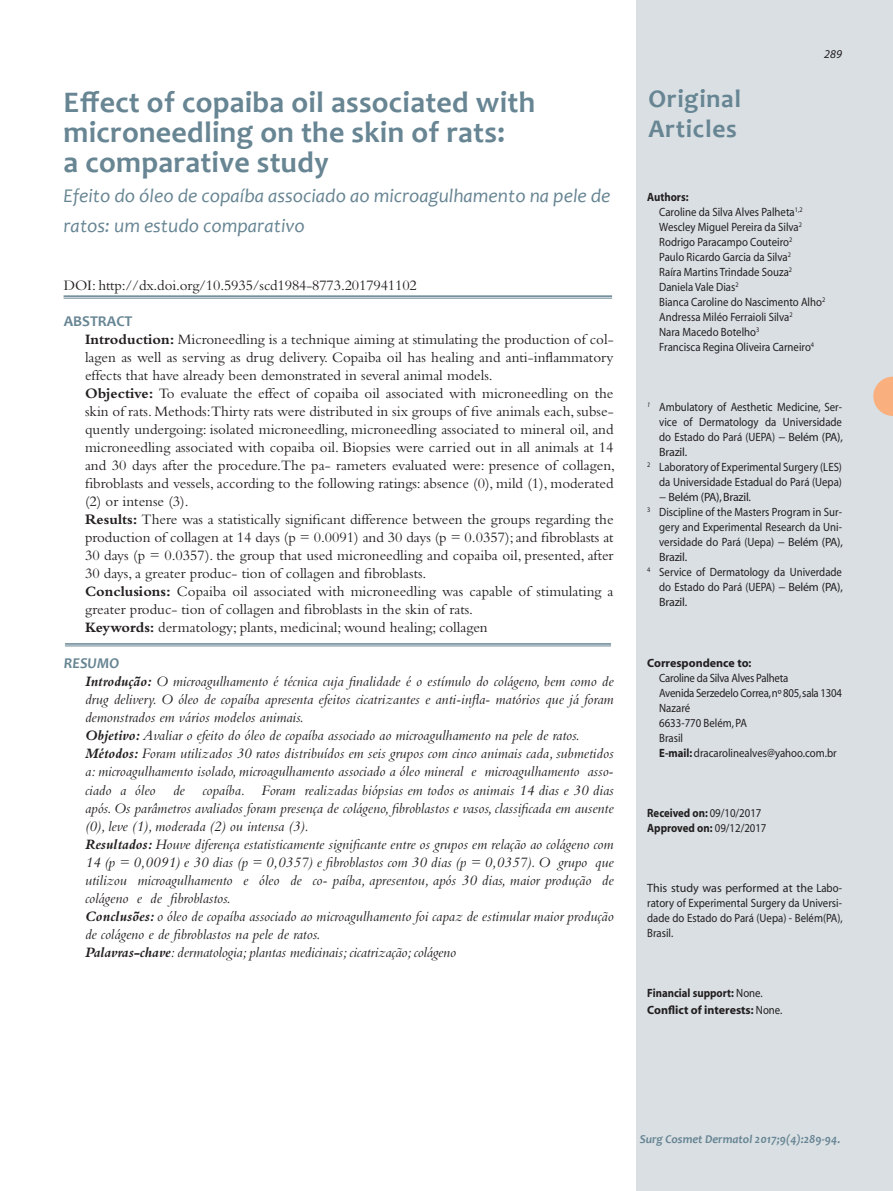
<style>
.page{position:relative;width:893px;height:1191px;background:#fff}
.page>*{position:absolute;margin:0;border:0;box-sizing:border-box;transform-origin:0 0}
.t1{font:700 30px "Candara";letter-spacing:.01em;color:#678593}
.t2{font:700 25.5px "Candara";letter-spacing:.03em;color:#678593}
.t3{font:italic 19.5px/30px "Candara";color:#678593}
.t4{font:15px/18px "Bembo";color:#231f20;text-align:justify}
.t5{font:italic 15px/18px "Bembo";color:#231f20;text-align:justify}
.t6{font:700 15px "Candara";color:#678593}
.t7{font:italic 700 15px "Candara";color:#678593}
.t8{font:12px/15px "Myriad";color:#231f20;text-align:justify;scale:.9 1}
.t9{font:12px/15px "Myriad";color:#231f20;text-align:justify}
.t10{font:700 12px "Myriad";color:#231f20;scale:.9 1}
.t11{font:12px "Myriad";letter-spacing:-.02em;color:#231f20;scale:.9 1}
.t12{font:700 12px "Myriad";color:#231f20}
.t13{font:italic 700 12px "Candara";color:#678593}
.t14{font:italic 12px "Myriad";color:#231f20}
.s1{font-weight:700}
.s2{font-weight:400}
</style>
<div class="page">
<div style="left:636px;top:0;width:257px;height:1191px;background:#d9dfe3"></div>
<svg style="left:873px;top:377px;width:20px;height:39px"></svg>
<hr style="left:64px;top:295px;width:548px;height:2px;background:#678593">
<hr style="left:64px;top:298px;width:548px;height:1px;background:#678593">
<hr style="left:65px;top:643px;width:546px;height:1px;background:#678593">
<hr style="left:65px;top:645px;width:546px;height:1px;background:#678593">
<p class="t1" style="left:64px;top:83px;width:473px">Effect of copaiba oil associated with</p>
<p class="t1" style="left:64px;top:113px;width:443px">microneedling on the skin of rats:</p>
<p class="t1" style="left:64px;top:143px;width:267px">a comparative study</p>
<p class="t3" style="left:64px;top:180px;width:548px">Efeito do óleo de copaíba associado ao microagulhamento na pele de ratos: um estudo comparativo</p>
<p class="t4" style="left:64px;top:276px;width:355px">DOI: http://dx.doi.org/10.5935/scd1984-8773.2017941102</p>
<p class="t6" style="left:64px;top:312px;width:70px">ABSTRACT</p>
<p class="t4" style="left:85px;top:330px;width:530px"><span class="s1">Introduction:</span> Microneedling is a technique aiming at stimulating the production of col&shy;lagen as well as serving as drug delivery. Copaiba oil has healing and anti-inflammatory effects that have already been demonstrated in several animal models.</p>
<p class="t4" style="left:85px;top:384px;width:532px"><span class="s1">Objective:</span> To evaluate the effect of copaiba oil associated with microneedling on the skin of rats. Methods:Thirty rats were distributed in six groups of five animals each, subse&shy;quently undergoing: isolated microneedling, microneedling associated to mineral oil, and microneedling associated with copaiba oil. Biopsies were carried out in all animals at 14 and 30 days after the procedure.The pa- rameters evaluated were: presence of collagen, fibroblasts and vessels, according to the following ratings: absence (0), mild (1), moderated (2) or intense (3).</p>
<p class="t4" style="left:85px;top:510px;width:530px"><span class="s1">Results:</span> There was a statistically significant difference between the groups regarding the production of collagen at 14 days (p = 0.0091) and 30 days (p = 0.0357); and fibroblasts at 30 days (p = 0.0357). the group that used microneedling and copaiba oil, presented, after 30 days, a greater produc- tion of collagen and fibroblasts.</p>
<p class="t4" style="left:85px;top:582px;width:530px"><span class="s1">Conclusions:</span> Copaiba oil associated with microneedling was capable of stimulating a greater produc- tion of collagen and fibroblasts in the skin of rats.</p>
<p class="t4" style="left:85px;top:618px;width:404px"><span class="s1">Keywords:</span> dermatology; plants, medicinal; wound healing; collagen</p>
<p class="t7" style="left:64px;top:654px;width:57px">RESUMO</p>
<p class="t5" style="left:85px;top:672px;width:530px"><span class="s1">Introdução:</span> O microagulhamento é técnica cuja finalidade é o estímulo do colágeno, bem como de drug delivery. O óleo de copaíba apresenta efeitos cicatrizantes e anti-infla- matórios que já foram demonstrados em vários modelos animais.</p>
<p class="t5" style="left:85px;top:726px;width:496px"><span class="s1">Objetivo:</span> Avaliar o efeito do óleo de copaíba associado ao microagulhamento na pele de ratos.</p>
<p class="t5" style="left:85px;top:744px;width:530px"><span class="s1">Métodos:</span> Foram utilizados 30 ratos distribuídos em seis grupos com cinco animais cada, submetidos a: microagulhamento isolado, microagulhamento associado a óleo mineral e microagulhamento asso&shy;ciado a óleo de copaíba. Foram realizadas biópsias em todos os animais 14 dias e 30 dias após. Os parâmetros avaliados foram presença de colágeno, fibroblastos e vasos, classificada em ausente (0), leve (1), moderada (2) ou intensa (3).</p>
<p class="t5" style="left:85px;top:834px;width:530px"><span class="s1">Resultados:</span> Houve diferença estatisticamente significante entre os grupos em relação ao colágeno com 14 (p = 0,0091) e 30 dias (p = 0,0357) e fibroblastos com 30 dias (p = 0,0357). O grupo que utilizou microagulhamento e óleo de co- paíba, apresentou, após 30 dias, maior produção de colágeno e de fibroblastos.</p>
<p class="t5" style="left:85px;top:906px;width:530px"><span class="s1">Conclusões:</span> o óleo de copaíba associado ao microagulhamento foi capaz de estimular maior produção de colágeno e de fibroblastos na pele de ratos.</p>
<p class="t5" style="left:85px;top:942px;width:373px"><span class="s1">Palavras-chave</span>: dermatologia; plantas medicinais; cicatrização; colágeno</p>
<p class="t2" style="left:648px;top:83px;width:94px">Original</p>
<p class="t2" style="left:648px;top:113px;width:90px">Articles</p>
<p class="t14" style="left:824px;top:48px;width:19px">289</p>
<p class="t10" style="left:647px;top:190px;width:47px">Authors:</p>
<p class="t8" style="left:659px;top:204px;width:161px">Caroline da Silva Alves Palheta<sup>1,2<br></sup>Wescley Miguel Pereira da Silva<sup>2</sup></p>
<p class="t8" style="left:659px;top:234px;width:149px">Rodrigo Paracampo Couteiro<sup>2</sup></p>
<p class="t8" style="left:659px;top:249px;width:148px">Paulo Ricardo Garcia da Silva<sup>2</sup></p>
<p class="t8" style="left:659px;top:264px;width:149px">Raíra Martins Trindade Souza<sup>2</sup></p>
<p class="t8" style="left:659px;top:279px;width:90px">Daniela Vale Dias<sup>2</sup></p>
<p class="t8" style="left:659px;top:294px;width:186px">Bianca Caroline do Nascimento Alho<sup>2</sup></p>
<p class="t8" style="left:659px;top:309px;width:150px">Andressa Miléo Ferraioli Silva<sup>2</sup></p>
<p class="t8" style="left:659px;top:324px;width:113px">Nara Macedo Botelho<sup>3</sup></p>
<p class="t8" style="left:659px;top:339px;width:174px">Francisca Regina Oliveira Carneiro<sup>4</sup></p>
<p class="t8" style="left:659px;top:399px;width:206px;text-indent:-12px"><sup>1</sup> Ambulatory of Aesthetic Medicine, Ser&shy;vice of Dermatology da Universidade do Estado do Pará (UEPA) − Belém (PA), Brazil.</p>
<p class="t8" style="left:659px;top:459px;width:205px;text-indent:-12px"><sup>2</sup> Laboratory of Experimental Surgery (LES) da Universidade Estadual do Pará (Uepa) − Belém (PA), Brazil.</p>
<p class="t8" style="left:659px;top:504px;width:206px;text-indent:-12px"><sup>3</sup> Discipline of the Masters Program in Sur&shy;gery and Experimental Research da Uni&shy;versidade do Pará (Uepa) − Belém (PA), Brazil.</p>
<p class="t8" style="left:659px;top:564px;width:206px;text-indent:-12px"><sup>4</sup> Service of Dermatology da Univerdade do Estado do Pará (UEPA) − Belém (PA), Brazil.</p>
<p class="t12" style="left:647px;top:657px;width:106px">Correspondence to:</p>
<p class="t11" style="left:659px;top:672px;width:145px">Caroline da Silva Alves Palheta</p>
<p class="t11" style="left:659px;top:687px;width:205px">Avenida Serzedelo Correa, nº 805, sala 1304</p>
<p class="t8" style="left:659px;top:701px;width:36px">Nazaré</p>
<p class="t8" style="left:659px;top:716px;width:99px">6633-770 Belém, PA</p>
<p class="t8" style="left:659px;top:731px;width:28px">Brasil</p>
<p class="t8" style="left:659px;top:746px;width:199px"><span class="s1">E-mail:</span> dracarolinealves@yahoo.com.br</p>
<p class="t10" style="left:647px;top:807px;width:128px">Received on: <span class="s2">09/10/2017</span></p>
<p class="t10" style="left:647px;top:822px;width:134px">Approved on: <span class="s2">09/12/2017</span></p>
<p class="t9" style="left:647px;top:881px;width:197px">This study was performed at the Labo&shy;ratory of Experimental Surgery da Universi&shy;dade do Estado do Pará (Uepa) - Belém(PA), Brasil.</p>
<p class="t10" style="left:647px;top:987px;width:130px">Financial support: <span class="s2">None.</span></p>
<p class="t12" style="left:647px;top:1003px;width:137px">Conflict of interests: <span class="s2">None.</span></p>
<p class="t13" style="left:640px;top:1131px;width:202px">Surg Cosmet Dermatol 2017;9(4):289-94.</p>
</div>
